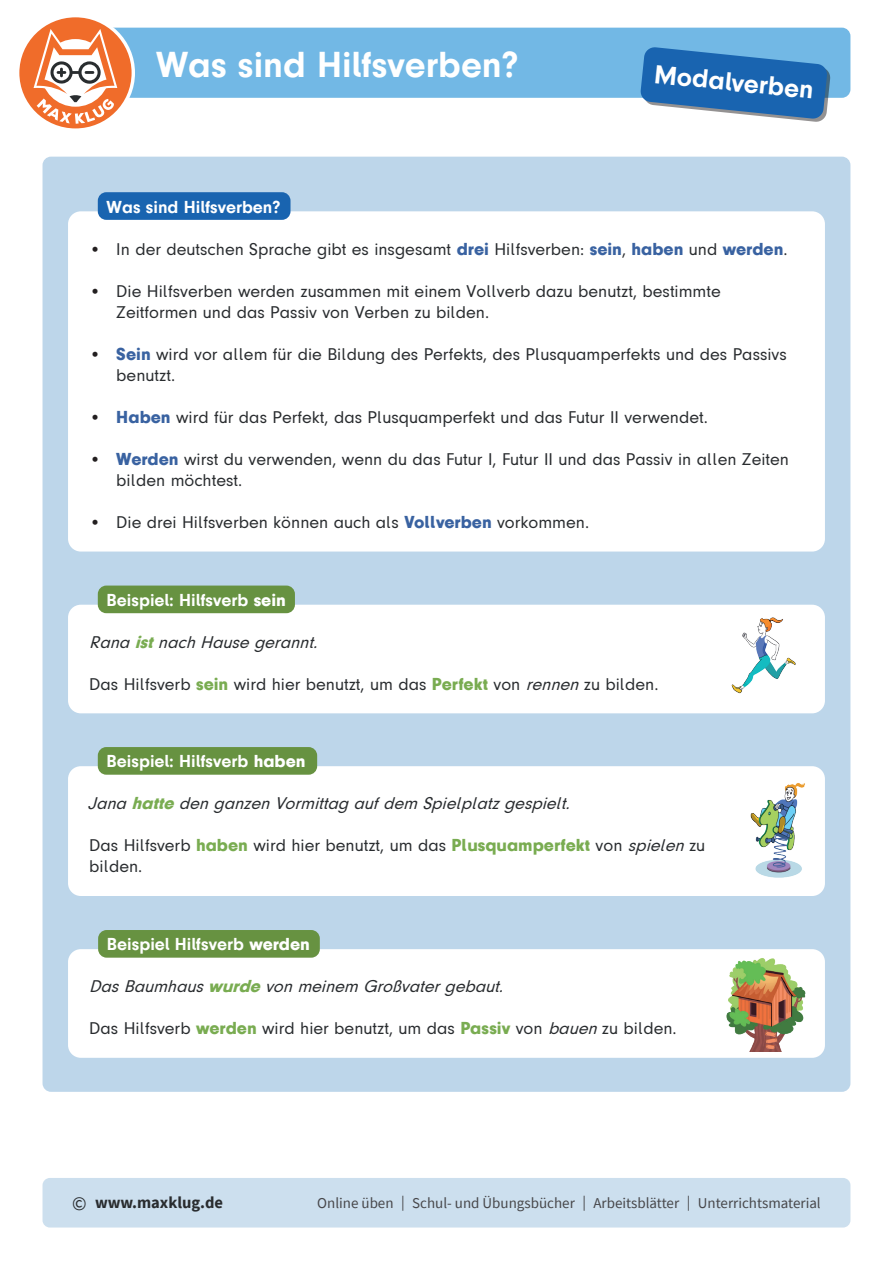
<style>
.page{position:relative;width:893px;height:1263px;background:#fff}
.page>*{position:absolute;margin:0;border:0;box-sizing:border-box;transform-origin:0 0}
.t1{font:700 37.5px "Mk Druckschrift N";color:#fff}
.t2{font:700 27px "Mk Druckschrift N";color:#fff}
.t3{font:18px/21px "Mk Druckschrift N";color:#292c2f}
.t4{font:italic 18px "Mk Druckschrift N";color:#292c2f}
.t5{font:700 18px "Mk Druckschrift N";color:#fff}
.t6{font:700 16.5px "Source Sans Pro";color:#292c2f}
.t7{font:15px "Source Sans Pro";color:#47474a}
.s1{color:#231f20}
.s2{font-family:"Mk Druckschrift N bl";color:#3962a1}
.s3{font-family:"Mk Druckschrift N bl";font-weight:400}
.s4{font-family:"Mk Druckschrift N bl";color:#79ac51}
.s5{font-style:italic}
.s6{font-weight:400;font-size:19.5px}
</style>
<div class="page">
<div style="left:75px;top:28px;width:775px;height:70px;background:#72b8e5;border-radius:9px"></div>
<svg style="left:640px;top:47px;width:191px;height:75px"></svg>
<div style="left:43px;top:1178px;width:807px;height:49px;background:#ccdfee;border-radius:7px"></div>
<svg style="left:19px;top:17px;width:116px;height:112px"></svg>
<div style="left:43px;top:157px;width:807px;height:935px;background:#bdd6ea;border-radius:9px"></div>
<div style="left:68px;top:211px;width:757px;height:340px;background:#fff;border-radius:13px"></div>
<div style="left:68px;top:766px;width:757px;height:130px;background:#fff;border-radius:13px"></div>
<div style="left:68px;top:605px;width:757px;height:108px;background:#fff;border-radius:13px"></div>
<div style="left:68px;top:949px;width:757px;height:109px;background:#fff;border-radius:13px"></div>
<div style="left:98px;top:192px;width:192px;height:28px;background:#1964b0;border-radius:9px"></div>
<div style="left:98px;top:747px;width:219px;height:28px;background:#679241;border-radius:9px"></div>
<div style="left:98px;top:930px;width:222px;height:28px;background:#679241;border-radius:9px"></div>
<div style="left:98px;top:585px;width:197px;height:28px;background:#679241;border-radius:9px"></div>
<img style="left:750px;top:783px;width:55px;height:95px">
<img style="left:726px;top:958px;width:80px;height:93px">
<img style="left:731px;top:617px;width:65px;height:77px">
<h1 class="t1" style="left:156px;top:43px;width:364px">Was sind Hilfsverben?</h1>
<p class="t5" style="left:107px;top:197px;width:175px">Was sind Hilfsverben?</p>
<h2 class="t2" style="left:656px;top:59px;width:162px;rotate:6deg">Modalverben</h2>
<p class="t3" style="left:89px;top:239px;width:700px"><span class="s1">•</span> In der deutschen Sprache gibt es insgesamt <span class="s2">drei</span> Hilfsverben: <span class="s2">sein</span>, <span class="s2">haben</span> und <span class="s2">werden</span>.</p>
<p class="t3" style="left:116px;top:281px;width:606px;text-indent:-27px"><span class="s1">•</span> Die Hilfsverben werden zusammen mit einem Vollverb dazu benutzt, bestimmte<br>Zeitformen und das Passiv von Verben zu bilden.</p>
<p class="t3" style="left:116px;top:344px;width:672px;text-indent:-27px"><span class="s1">•</span> <span class="s2">Sein</span> wird vor allem für die Bildung des Perfekts, des Plusquamperfekts und des Passivs benutzt.</p>
<p class="t3" style="left:89px;top:407px;width:620px"><span class="s1">•</span> <span class="s2">Haben</span> wird für das Perfekt, das Plusquamperfekt und das Futur II verwendet.</p>
<p class="t3" style="left:116px;top:448px;width:674px;text-indent:-27px"><span class="s1">•</span> <span class="s2">Werden</span> wirst du verwenden, wenn du das Futur I, Futur II und das Passiv in allen Zeiten bilden möchtest.</p>
<p class="t3" style="left:89px;top:511px;width:501px"><span class="s1">•</span> Die drei Hilfsverben können auch als <span class="s2">Vollverben</span> vorkommen.</p>
<p class="t5" style="left:107px;top:590px;width:181px">Beispiel: Hilfsverb <span class="s3">sein</span></p>
<p class="t4" style="left:89px;top:632px;width:235px">Rana <span class="s4">ist</span>nachHausegerannt.</p>
<p class="t3" style="left:89px;top:674px;width:571px">Das Hilfsverb <span class="s4">sein</span> wird hier benutzt, um das <span class="s4">Perfekt</span> von <span class="s5">rennen</span>zu bilden.</p>
<p class="t5" style="left:107px;top:751px;width:200px">Beispiel: Hilfsverb <span class="s3">haben</span></p>
<p class="t4" style="left:89px;top:794px;width:487px">Jana <span class="s4">hatte</span>denganzenVormittag aufdem Spielplatzgespielt.</p>
<p class="t3" style="left:89px;top:835px;width:617px">Das Hilfsverb <span class="s4">haben</span> wird hier benutzt, um das <span class="s4">Plusquamperfekt</span> von <span class="s5">spielen</span>zu bilden.</p>
<p class="t5" style="left:107px;top:934px;width:205px">Beispiel Hilfsverb <span class="s3">werden</span></p>
<p class="t4" style="left:89px;top:977px;width:421px">DasBaumhaus<span class="s4">wurde</span>vonmeinem Großvatergebaut.</p>
<p class="t3" style="left:89px;top:1018px;width:589px">Das Hilfsverb <span class="s4">werden</span> wird hier benutzt, um das <span class="s4">Passiv</span> von <span class="s5">bauen</span>zu bilden.</p>
<p class="t6" style="left:72px;top:1191px;width:152px"><span class="s6">©</span> www.maxklug.de</p>
<p class="t7" style="left:317px;top:1194px;width:505px">Online üben | Schul- und Übungsbücher | Arbeitsblätter | Unterrichtsmaterial</p>
</div>
